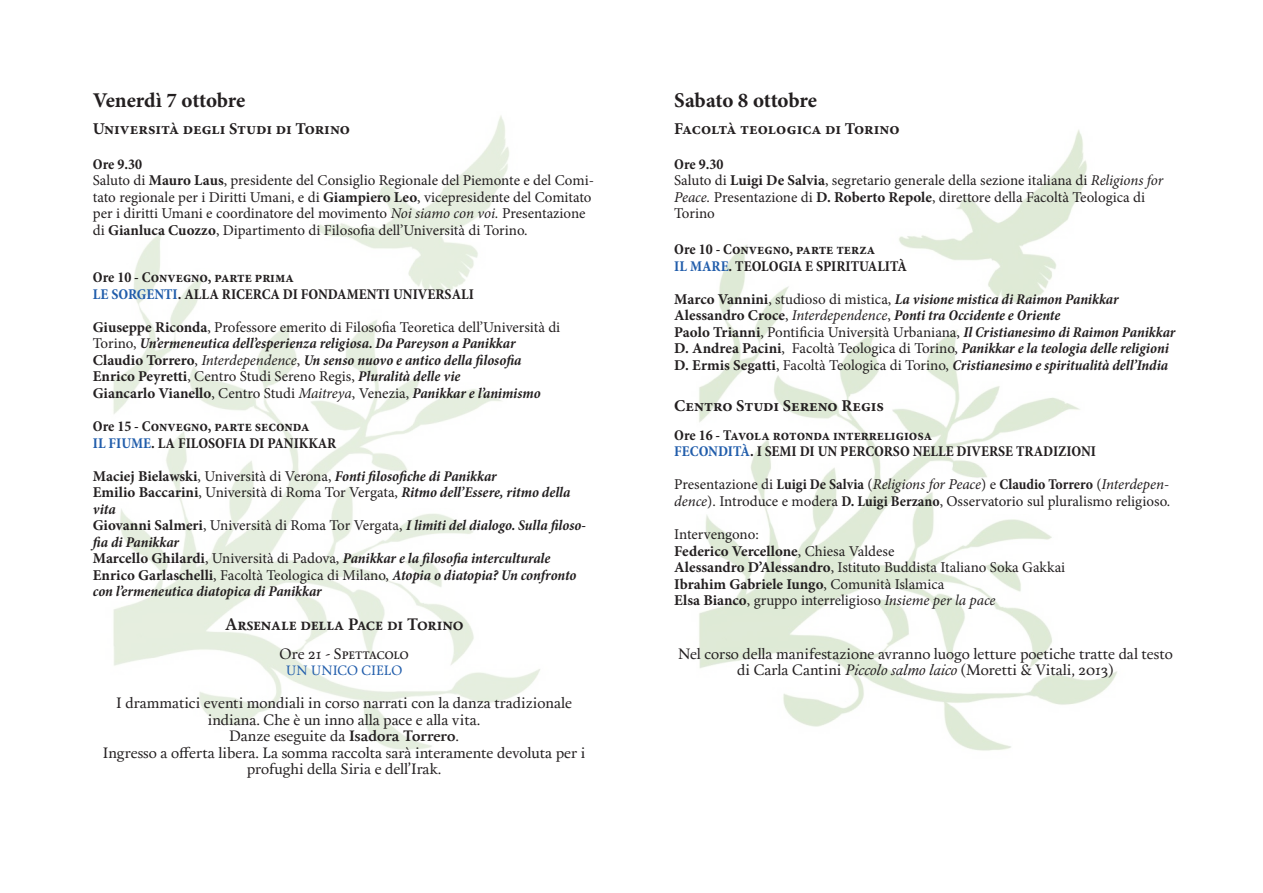
<style>
.page{position:relative;width:1263px;height:893px;background:#fff}
.page>*{position:absolute;margin:0;border:0;box-sizing:border-box;transform-origin:0 0}
.t1{font:700 21px "Minion Pro";letter-spacing:-.01em;color:#231f20}
.t2{font:700 16.5px "Minion Pro";color:#231f20}
.t3{font:700 16.5px "Calendas Plus";color:#231f20}
.t4{font:15px/16.5px "Minion Pro";color:#231f20}
.t5{font:italic 700 condensed 15px/16.5px "Minion Pro";letter-spacing:-.005em;color:#231f20}
.t6{font:15px/16.5px "Calendas Plus";color:#231f20;text-align:center}
.t7{font:700 condensed 15px/16.5px "Minion Pro";color:#231f20}
.t8{font:700 15px "Minion Pro";letter-spacing:-.01em;color:#231f20}
.t9{font:13.5px "Calendas Plus";color:#215dab}
.s1{font-weight:700;font-stretch:condensed}
.s2{font-weight:700}
.s3{font-style:italic}
.s4{color:#215dab}
.s5{font-weight:700;font-style:italic;font-stretch:condensed}
.s6{font-style:normal;font-stretch:normal}
.s7{font-weight:400;font-style:normal;font-stretch:normal}
.s8{font-weight:400;font-stretch:normal}
.s9{font-weight:400}
</style>
<div class="page">
<img style="left:699px;top:130px;width:418px;height:621px">
<img style="left:113px;top:115px;width:427px;height:635px">
<p class="t1" style="left:93px;top:86px;width:154px">Venerdì 7 ottobre</p>
<p class="t2" style="left:93px;top:117px;width:259px">Università degli Studi di Torino</p>
<p class="t4" style="left:93px;top:156px;width:503px"><span class="s1">Ore 9.30<br></span>Saluto di <span class="s2">Mauro Laus</span>, presidente del Consiglio Regionale del Piemonte e del Comi&shy;tato regionale per i Diritti Umani, e di <span class="s2">Giampiero Leo</span>, vicepresidente del Comitato per i diritti Umani e coordinatore del movimento <span class="s3">Noi siamo con voi.</span> Presentazione di <span class="s2">Gianluca Cuozzo</span>, Dipartimento di Filosofia dell’Università di Torino.</p>
<p class="t7" style="left:93px;top:269px;width:383px">Ore 10 - Convegno, parte prima<br><span class="s4">LE SORGENTI</span>. ALLA RICERCA DI FONDAMENTI UNIVERSALI</p>
<p class="t4" style="left:93px;top:319px;width:469px"><span class="s2">Giuseppe Riconda</span>, Professore emerito di Filosofia Teoretica dell’Università di<br>Torino, <span class="s5">Un’ermeneutica dell’esperienza religiosa. Da Pareyson a Panikkar</span></p>
<p class="t5" style="left:93px;top:351px;width:430px"><span class="s6">Claudio Torrero</span><span class="s7">,</span> <span class="s8">Interdependence</span><span class="s7">,</span> Un senso nuovo e antico della filosofia</p>
<p class="t4" style="left:93px;top:368px;width:369px"><span class="s2">Enrico Peyretti</span>, Centro Studi Sereno Regis, <span class="s5">Pluralità delle vie</span></p>
<p class="t4" style="left:93px;top:385px;width:449px"><span class="s2">Giancarlo Vianello</span>, Centro Studi <span class="s3">Maitreya</span>, Venezia, <span class="s5">Panikkar e l’animismo</span></p>
<p class="t7" style="left:93px;top:418px;width:245px">Ore 15 - Convegno, parte seconda<br><span class="s4">IL FIUME</span>. LA FILOSOFIA DI PANIKKAR</p>
<p class="t5" style="left:93px;top:467px;width:405px"><span class="s6">Maciej Bielawski</span><span class="s7">, Università di Verona,</span> Fonti filosofiche di Panikkar</p>
<p class="t5" style="left:93px;top:484px;width:479px"><span class="s6">Emilio Baccarini</span><span class="s7">, Università di Roma Tor Vergata,</span> Ritmo dell’Essere, ritmo della vita</p>
<p class="t5" style="left:93px;top:517px;width:495px"><span class="s6">Giovanni Salmeri</span><span class="s7">, Università di Roma Tor Vergata,</span> I limiti del dialogo. Sulla filoso&shy;fia di Panikkar</p>
<p class="t5" style="left:93px;top:550px;width:459px"><span class="s6">Marcello Ghilardi</span><span class="s7">, Università di Padova,</span> Panikkar e la filosofia interculturale</p>
<p class="t5" style="left:93px;top:566px;width:485px"><span class="s6">Enrico Garlaschelli</span><span class="s7">, Facoltà Teologica di Milano,</span> Atopia o diatopia? Un confronto con l’ermeneutica diatopica di Panikkar</p>
<p class="t3" style="left:225px;top:613px;width:240px">Arsenale della Pace di Torino</p>
<p class="t6" style="left:280px;top:644px;width:130px">Ore 21 - Spettacolo</p>
<p class="t9" style="left:286px;top:661px;width:118px">UN UNICO CIELO</p>
<p class="t6" style="left:116px;top:694px;width:457px">I drammatici eventi mondiali in corso narrati con la danza tradizionale</p>
<p class="t6" style="left:208px;top:710px;width:274px">indiana. Che è un inno alla pace e alla vita.</p>
<p class="t6" style="left:229px;top:727px;width:231px">Danze eseguite da <span class="s2">Isadora Torrero</span>.</p>
<p class="t6" style="left:103px;top:743px;width:484px">Ingresso a offerta libera. La somma raccolta sarà interamente devoluta per i profughi della Siria e dell’Irak.</p>
<p class="t1" style="left:674px;top:86px;width:144px">Sabato 8 ottobre</p>
<p class="t2" style="left:674px;top:117px;width:227px">Facoltà teologica di Torino</p>
<p class="t4" style="left:674px;top:156px;width:490px"><span class="s1">Ore 9.30<br></span>Saluto di <span class="s2">Luigi De Salvia</span>, segretario generale della sezione italiana di <span class="s3">Religions for Peace.</span> Presentazione di <span class="s2">D. Roberto Repole</span>, direttore della Facoltà Teologica di Torino</p>
<p class="t7" style="left:674px;top:241px;width:202px">Ore 10 - Convegno, parte terza</p>
<p class="t7" style="left:674px;top:258px;width:234px"><span class="s4">IL MARE</span>. TEOLOGIA E SPIRITUALITÀ</p>
<p class="t5" style="left:674px;top:291px;width:446px"><span class="s6">Marco Vannini</span><span class="s7">, studioso di mistica,</span> La visione mistica di Raimon Panikkar</p>
<p class="t5" style="left:674px;top:307px;width:387px"><span class="s6">Alessandro Croce</span><span class="s7">,</span> <span class="s8">Interdependence</span><span class="s7">,</span> Ponti tra Occidente e Oriente</p>
<p class="t4" style="left:674px;top:324px;width:503px"><span class="s2">Paolo Trianni</span>, Pontificia Università Urbaniana, <span class="s5">Il Cristianesimo di Raimon Panikkar</span></p>
<p class="t5" style="left:674px;top:340px;width:496px"><span class="s6">D. Andrea Pacini</span><span class="s7">, Facoltà Teologica di Torino,</span> Panikkar e la teologia delle religioni</p>
<p class="t5" style="left:674px;top:357px;width:495px"><span class="s6">D. Ermis Segatti</span><span class="s7">, Facoltà Teologica di Torino,</span> Cristianesimo e spiritualità dell’India</p>
<p class="t2" style="left:674px;top:394px;width:211px">Centro Studi Sereno Regis</p>
<p class="t7" style="left:674px;top:427px;width:423px">Ore 16 - Tavola rotonda interreligiosa<br><span class="s4">FECONDITÀ</span>. I SEMI DI UN PERCORSO NELLE DIVERSE TRADIZIONI</p>
<p class="t4" style="left:674px;top:476px;width:498px">Presentazione di <span class="s1">Luigi De Salvia</span> (<span class="s3">Religions for Peace</span>) e <span class="s1">Claudio Torrero</span> (<span class="s3">Interdepen&shy;dence</span>). Introduce e modera <span class="s1">D. Luigi Berzano</span>, Osservatorio sul pluralismo religioso.</p>
<p class="t4" style="left:674px;top:526px;width:86px">Intervengono:</p>
<p class="t8" style="left:674px;top:540px;width:222px">Federico Vercellone<span class="s9">, Chiesa Valdese</span></p>
<p class="t4" style="left:674px;top:559px;width:392px"><span class="s2">Alessandro D’Alessandro</span>, Istituto Buddista Italiano Soka Gakkai</p>
<p class="t8" style="left:674px;top:573px;width:272px">Ibrahim Gabriele Iungo<span class="s9">, Comunità Islamica</span></p>
<p class="t4" style="left:674px;top:592px;width:323px"><span class="s2">Elsa Bianco</span>, gruppo interreligioso <span class="s3">Insieme per la pace</span></p>
<p class="t6" style="left:678px;top:644px;width:496px">Nel corso della manifestazione avranno luogo letture poetiche tratte dal testo di Carla Cantini <span class="s3">Piccolo salmo laico</span> (Moretti &amp; Vitali, 2013)</p>
</div>
